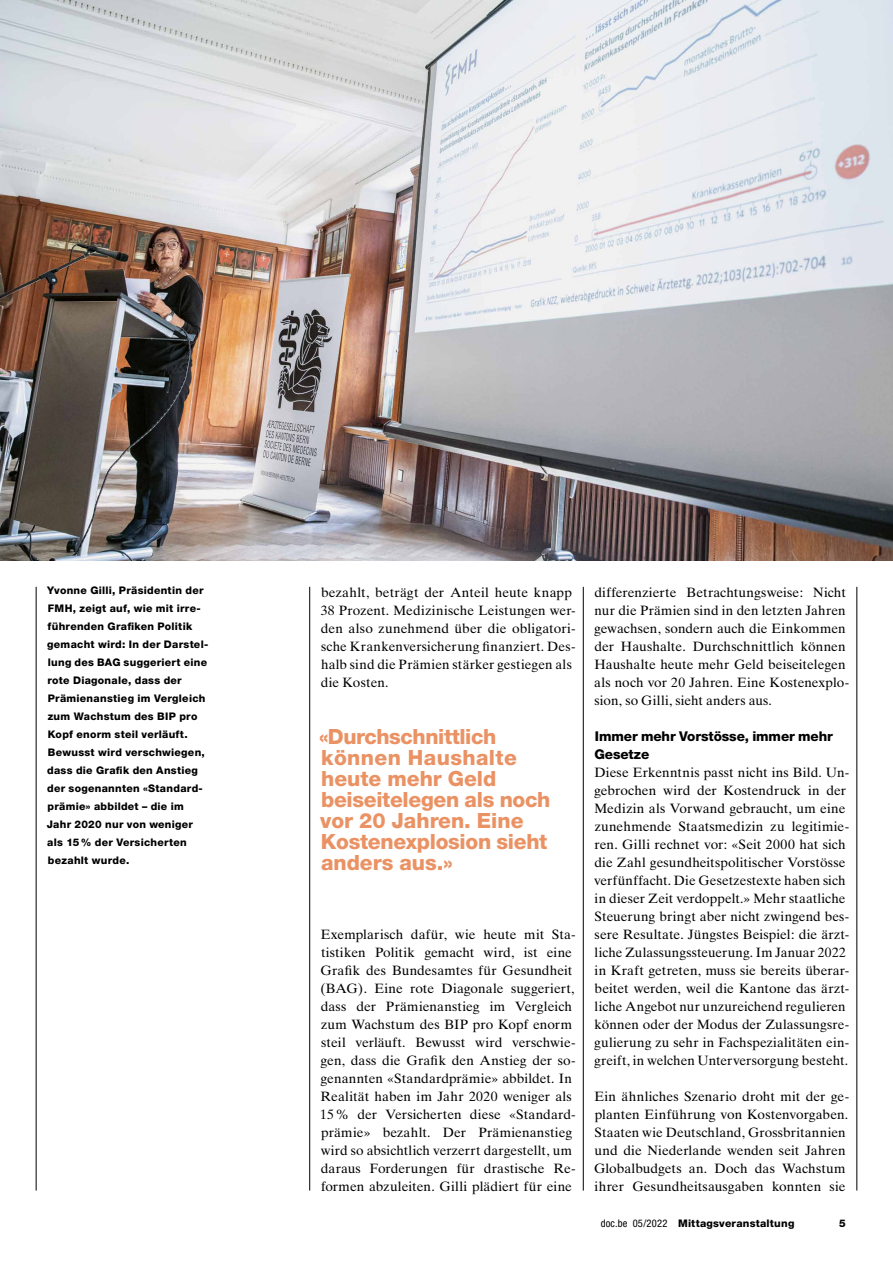
<style>
.page{position:relative;width:893px;height:1263px;background:#fff}
.page>*{position:absolute;margin:0;border:0;box-sizing:border-box;transform-origin:0 0}
.t1{font:800 21px/21px "Helvetica Neue LT Std";letter-spacing:-.015em;color:#ea9264}
.t2{font:13.5px/18px "Times Ten";letter-spacing:.005em;color:#000}
.t3{font:800 13.5px/18px "Helvetica Neue LT Std";letter-spacing:-.005em;color:#000}
.t4{font:800 10.5px/18px "Helvetica Neue LT Std";letter-spacing:.025em;color:#000}
.s1{font-weight:400;font-stretch:condensed}
</style>
<div class="page">
<hr style="left:857px;top:587px;width:1px;height:603px;background:#000">
<hr style="left:583px;top:587px;width:1px;height:603px;background:#000">
<hr style="left:309px;top:587px;width:1px;height:603px;background:#000">
<hr style="left:36px;top:587px;width:1px;height:603px;background:#000">
<img style="left:0;top:0;width:893px;height:560px">
<p class="t4" style="left:47px;top:581px;width:163px">Yvonne Gilli, Präsidentin der<br>FMH, zeigt auf, wie mit irre&shy;führenden Grafiken Politik gemacht wird: In der Darstel&shy;lung des BAG suggeriert eine rote Diagonale, dass der<br>Prämienanstieg im Vergleich zum Wachstum des BIP pro<br>Kopf enorm steil verläuft.<br>Bewusst wird verschwiegen, dass die Grafik den Anstieg der sogenannten «Standard&shy;prämie» abbildet – die im<br>Jahr 2020 nur von weniger als 15% der Versicherten bezahlt wurde.</p>
<p class="t2" style="left:321px;top:583px;width:256px">bezahlt, beträgt der Anteil heute knapp 38 Prozent. Medizinische Leistungen wer&shy;den also zunehmend über die obligatori&shy;sche Krankenversicherung finanziert. Des&shy;halb sind die Prämien stärker gestiegen als die Kosten.</p>
<h1 class="t1" style="left:319px;top:725px;width:233px">«Durchschnittlich können Haushalte heute mehr Geld beiseitelegen als noch vor 20 Jahren. Eine<br>Kostenexplosion sieht anders aus.»</h1>
<p class="t2" style="left:320px;top:925px;width:257px">Exemplarisch dafür, wie heute mit Sta&shy;tistiken Politik gemacht wird, ist eine Grafik des Bundesamtes für Gesundheit (BAG). Eine rote Diagonale suggeriert, dass der Prämienanstieg im Vergleich zum Wachstum des BIP pro Kopf enorm steil verläuft. Bewusst wird verschwie&shy;gen, dass die Grafik den Anstieg der so&shy;genannten «Standardprämie» abbildet. In Realität haben im Jahr 2020 weniger als 15% der Versicherten diese «Standard&shy;prämie» bezahlt. Der Prämienanstieg wird so absichtlich verzerrt dargestellt, um daraus Forderungen für drastische Re&shy;formen abzuleiten. Gilli plädiert für eine</p>
<p class="t2" style="left:594px;top:583px;width:257px">differenzierte Betrachtungsweise: Nicht nur die Prämien sind in den letzten Jahren gewachsen, sondern auch die Einkommen der Haushalte. Durchschnittlich können Haushalte heute mehr Geld beiseitelegen als noch vor 20 Jahren. Eine Kostenexplo&shy;sion, so Gilli, sieht anders aus.</p>
<p class="t3" style="left:594px;top:727px;width:240px">Immer mehr Vorstösse, immer mehr<br>Gesetze</p>
<p class="t2" style="left:594px;top:763px;width:257px">Diese Erkenntnis passt nicht ins Bild. Un&shy;gebrochen wird der Kostendruck in der Medizin als Vorwand gebraucht, um eine zunehmende Staatsmedizin zu legitimie&shy;ren. Gilli rechnet vor: «Seit 2000 hat sich die Zahl gesundheitspolitischer Vorstösse verfünffacht. Die Gesetzestexte haben sich in dieser Zeit verdoppelt.» Mehr staatliche Steuerung bringt aber nicht zwingend bes&shy;sere Resultate. Jüngstes Beispiel: die ärzt&shy;liche Zulassungssteuerung. Im Januar 2022 in Kraft getreten, muss sie bereits überar&shy;beitet werden, weil die Kantone das ärzt&shy;liche Angebot nur unzureichend regulieren können oder der Modus der Zulassungsre&shy;gulierung zu sehr in Fachspezialitäten ein&shy;greift, in welchen Unterversorgung besteht.</p>
<p class="t2" style="left:594px;top:1087px;width:257px">Ein ähnliches Szenario droht mit der ge&shy;planten Einführung von Kostenvorgaben.<br>Staaten wie Deutschland, Grossbritannien und die Niederlande wenden seit Jahren Globalbudgets an. Doch das Wachstum ihrer Gesundheitsausgaben konnten sie</p>
<p class="t4" style="left:601px;top:1214px;width:195px"><span class="s1">doc.be 05/2022</span> Mittagsveranstaltung</p>
<p class="t4" style="left:839px;top:1214px;width:8px">5</p>
</div>
